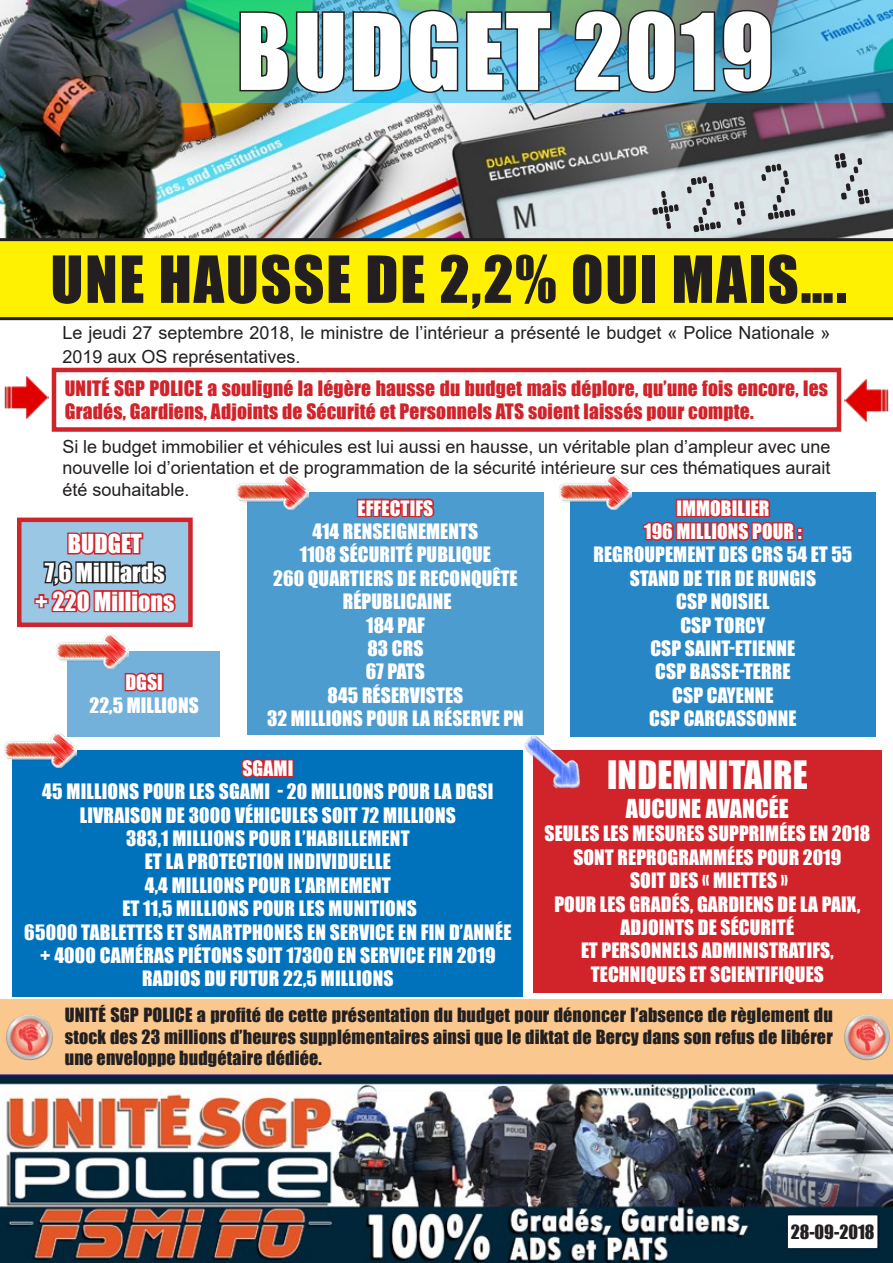
<style>
.page{position:relative;width:893px;height:1263px;background:#fff}
.page>*{position:absolute;margin:0;border:0;box-sizing:border-box;transform-origin:0 0}
.t1{font:97.5px "Impact";letter-spacing:.03em;color:#fff}
.t2{font:75px "LCDAT&T Phone";color:#231f20}
.t3{font:60px "Impact";letter-spacing:.03em;color:#231f20}
.t4{font:36px "Impact";letter-spacing:.005em;color:#fff}
.t5{font:24px "Impact";letter-spacing:.005em;color:#fff}
.t6{font:19.5px/23.4px "Impact";letter-spacing:.005em;color:#fff;text-align:center}
.t7{font:19.5px/23.4px "Impact";letter-spacing:.01em;color:#d1232a}
.t8{font:18px/21.6px "Arial";color:#231f20}
.t9{font:18px/21.6px "Impact";letter-spacing:.01em;color:#231f20;text-align:justify}
</style>
<div class="page">
<div style="left:0;top:999px;width:893px;height:132px;background:#fac88e"></div>
<div style="left:20px;top:521px;width:170px;height:103px;background:#9ac7e4"></div>
<img style="left:187px;top:103px;width:706px;height:135px">
<svg style="left:187px;top:0;width:706px;height:103px;background:#59afb3"></svg>
<img style="left:0;top:1075px;width:893px;height:188px">
<svg style="left:238px;top:8px;width:315px;height:87px;background:#519aa0"></svg>
<img style="left:573px;top:8px;width:200px;height:87px">
<div style="left:788px;top:1216px;width:89px;height:31px;background:#fff"></div>
<div style="left:52px;top:368px;width:789px;height:64px;border:4px solid #d1232a"></div>
<img style="left:4px;top:376px;width:44px;height:43px">
<img style="left:0;top:0;width:187px;height:238px">
<svg style="left:0;top:238px;width:893px;height:82px;background:#efe103"></svg>
<img style="left:6px;top:1014px;width:47px;height:47px">
<svg style="left:34px;top:532px;width:142px;height:81px"></svg>
<div style="left:17px;top:518px;width:176px;height:109px;border:4px solid #d1232a"></div>
<div style="left:247px;top:492px;width:297px;height:242px;background:#4d9cd0"></div>
<svg style="left:356px;top:498px;width:79px;height:20px;background:#b63a4a"></svg>
<div style="left:570px;top:492px;width:305px;height:245px;background:#2787c6"></div>
<svg style="left:642px;top:498px;width:161px;height:43px"></svg>
<div style="left:67px;top:652px;width:153px;height:85px;background:#73b1da"></div>
<svg style="left:124px;top:672px;width:37px;height:20px"></svg>
<div style="left:157px;top:673px;width:7px;height:18px;border:3px solid #d1232a"></div>
<div style="left:13px;top:750px;width:510px;height:247px;background:#0072bc"></div>
<svg style="left:241px;top:734px;width:49px;height:44px"></svg>
<div style="left:287px;top:759px;width:7px;height:18px;border:3px solid #d1232a"></div>
<img style="left:559px;top:475px;width:73px;height:34px">
<div style="left:533px;top:750px;width:349px;height:242px;background:#d1232a"></div>
<img style="left:236px;top:475px;width:73px;height:34px">
<img style="left:56px;top:634px;width:73px;height:34px">
<img style="left:4px;top:733px;width:72px;height:34px">
<img style="left:514px;top:734px;width:67px;height:55px">
<img style="left:845px;top:379px;width:44px;height:43px">
<img style="left:844px;top:1014px;width:46px;height:47px">
<p class="t1" style="left:237px;top:-24px;width:538px">BUDGET 2019</p>
<p class="t2" style="left:644px;top:165px;width:226px;rotate:-10deg">+2,2 %</p>
<p class="t3" style="left:51px;top:233px;width:797px">UNE HAUSSE DE 2,2% OUI MAIS….</p>
<p class="t8" style="left:63px;top:321px;width:769px;line-height:23.4px">Le jeudi 27 septembre 2018, le ministre de l’intérieur a présenté le budget « Police Nationale »<br>2019 aux OS représentatives.</p>
<p class="t7" style="left:65px;top:376px;width:765px">UNITÉ SGP POLICE a souligné la légère hausse du budget mais déplore, qu’une fois encore, les<br>Gradés, Gardiens, Adjoints de Sécurité et Personnels ATS soient laissés pour compte.</p>
<p class="t8" style="left:63px;top:435px;width:769px;text-align:justify">Si le budget immobilier et véhicules est lui aussi en hausse, un véritable plan d’ampleur avec une nouvelle loi d’orientation et de programmation de la sécurité intérieure sur ces thématiques aurait été souhaitable.</p>
<p class="t5" style="left:68px;top:525px;width:76px">BUDGET</p>
<p class="t5" style="left:45px;top:554px;width:122px">7,6 Milliards</p>
<p class="t5" style="left:35px;top:582px;width:141px">+ 220 Millions</p>
<p class="t6" style="left:358px;top:496px;width:77px">EFFECTIFS</p>
<p class="t6" style="left:313px;top:519px;width:167px">414 RENSEIGNEMENTS</p>
<p class="t6" style="left:300px;top:543px;width:193px">1108 SÉCURITÉ PUBLIQUE</p>
<p class="t6" style="left:273px;top:566px;width:246px">260 QUARTIERS DE RECONQUÊTE</p>
<p class="t6" style="left:343px;top:589px;width:110px">RÉPUBLICAINE</p>
<p class="t6" style="left:366px;top:613px;width:60px">184 PAF</p>
<p class="t6" style="left:367px;top:636px;width:58px">83 CRS</p>
<p class="t6" style="left:366px;top:660px;width:61px">67 PATS</p>
<p class="t6" style="left:328px;top:683px;width:137px">845 RÉSERVISTES</p>
<p class="t6" style="left:267px;top:706px;width:258px">32 MILLIONS POUR LA RÉSERVE PN</p>
<p class="t6" style="left:676px;top:496px;width:95px">IMMOBILIER</p>
<p class="t6" style="left:644px;top:519px;width:159px">196 MILLIONS POUR :</p>
<p class="t6" style="left:593px;top:543px;width:260px">REGROUPEMENT DES CRS 54 ET 55</p>
<p class="t6" style="left:630px;top:566px;width:188px">STAND DE TIR DE RUNGIS</p>
<p class="t6" style="left:676px;top:589px;width:95px">CSP NOISIEL</p>
<p class="t6" style="left:680px;top:613px;width:87px">CSP TORCY</p>
<p class="t6" style="left:650px;top:636px;width:147px">CSP SAINT-ETIENNE</p>
<p class="t6" style="left:655px;top:660px;width:137px">CSP BASSE-TERRE</p>
<p class="t6" style="left:672px;top:683px;width:103px">CSP CAYENNE</p>
<p class="t6" style="left:649px;top:706px;width:149px">CSP CARCASSONNE</p>
<p class="t6" style="left:125px;top:670px;width:39px">DGSI</p>
<p class="t6" style="left:90px;top:693px;width:111px">22,5 MILLIONS</p>
<p class="t6" style="left:242px;top:756px;width:53px">SGAMI</p>
<p class="t6" style="left:42px;top:779px;width:453px">45 MILLIONS POUR LES SGAMI - 20 MILLIONS POUR LA DGSI</p>
<p class="t6" style="left:80px;top:803px;width:378px">LIVRAISON DE 3000 VÉHICULES SOIT 72 MILLIONS</p>
<p class="t6" style="left:126px;top:826px;width:285px">383,1 MILLIONS POUR L’HABILLEMENT</p>
<p class="t6" style="left:145px;top:849px;width:247px">ET LA PROTECTION INDIVIDUELLE</p>
<p class="t6" style="left:145px;top:873px;width:248px">4,4 MILLIONS POUR L’ARMEMENT</p>
<p class="t6" style="left:122px;top:896px;width:296px">ET 11,5 MILLIONS POUR LES MUNITIONS</p>
<p class="t6" style="left:24px;top:920px;width:489px">65000 TABLETTES ET SMARTPHONES EN SERVICE EN FIN D’ANNÉE</p>
<p class="t6" style="left:40px;top:943px;width:457px">+ 4000 CAMÉRAS PIÉTONS SOIT 17300 EN SERVICE FIN 2019</p>
<p class="t6" style="left:142px;top:966px;width:253px">RADIOS DU FUTUR 22,5 MILLIONS</p>
<p class="t4" style="left:607px;top:747px;width:202px">INDEMNITAIRE</p>
<p class="t5" style="left:626px;top:790px;width:164px">AUCUNE AVANCÉE</p>
<p class="t6" style="left:544px;top:821px;width:327px">SEULES LES MESURES SUPPRIMÉES EN 2018<br>SONT REPROGRAMMÉES POUR 2019</p>
<p class="t6" style="left:630px;top:868px;width:159px">SOIT DES « MIETTES »</p>
<p class="t6" style="left:554px;top:892px;width:307px">POUR LES GRADÉS, GARDIENS DE LA PAIX,<br>ADJOINTS DE SÉCURITÉ</p>
<p class="t6" style="left:581px;top:938px;width:254px">ET PERSONNELS ADMINISTRATIFS,</p>
<p class="t6" style="left:591px;top:962px;width:235px">TECHNIQUES ET SCIENTIFIQUES</p>
<p class="t9" style="left:65px;top:1004px;width:769px">UNITÉ SGP POLICE a profité de cette présentation du budget pour dénoncer l’absence de règlement du stock des 23 millions d’heures supplémentaires ainsi que le diktat de Bercy dans son refus de libérer une enveloppe budgétaire dédiée.</p>
<p class="t9" style="left:791px;top:1220px;width:85px">28-09-2018</p>
</div>
